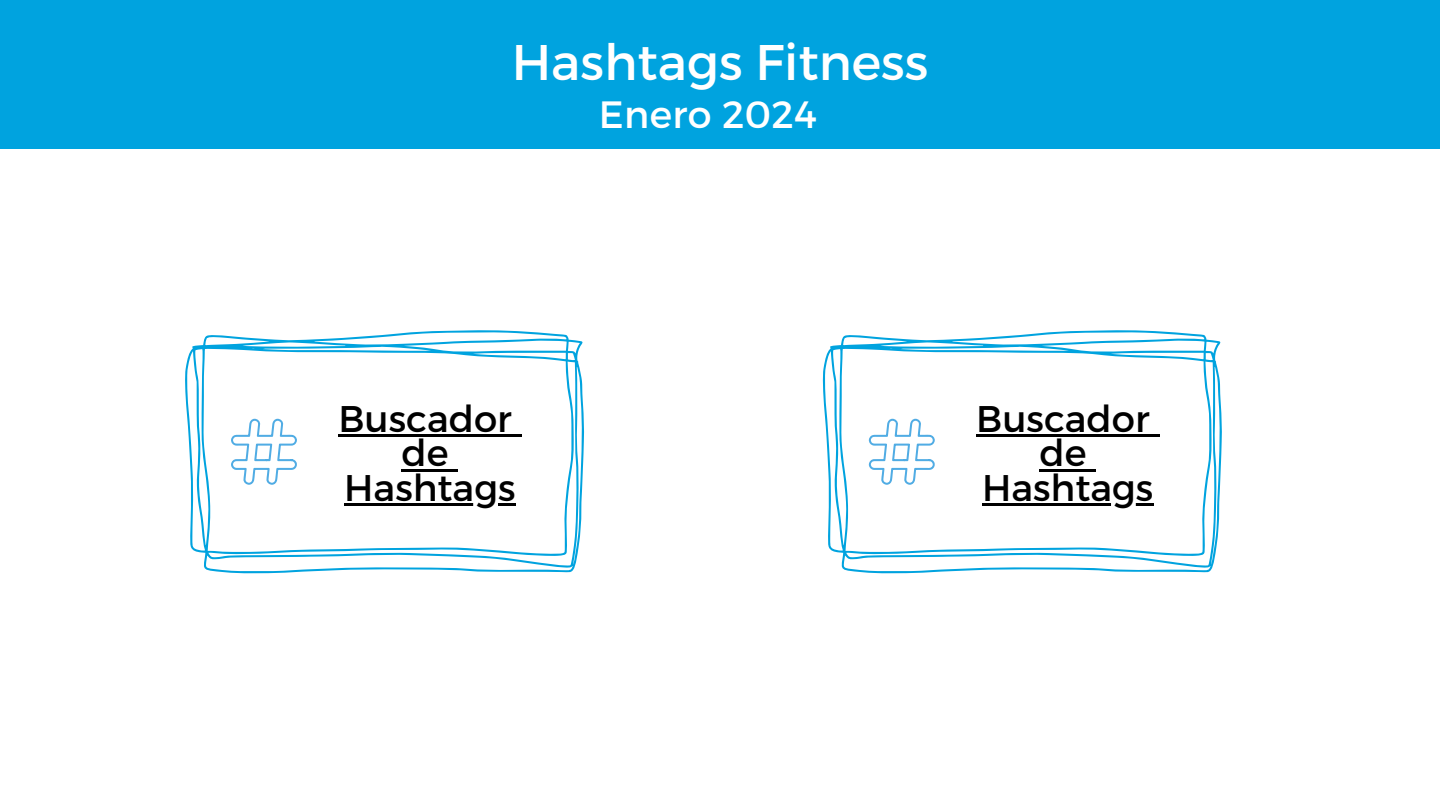
<style>
.page{position:relative;width:1440px;height:810px;background:#fff}
.page>*{position:absolute;margin:0;border:0;box-sizing:border-box;transform-origin:0 0}
.t1{font:50px "Montserrat";color:#fff}
.t2{font:38px "Montserrat";letter-spacing:.01em;color:#fff}
.t3{font:37.1px "Montserrat";color:#000}
</style>
<div class="page">
<div style="left:0;top:0;width:1440px;height:148px;background:#00a3df"></div>
<svg style="left:185px;top:330px;width:399px;height:243px"></svg>
<svg style="left:231px;top:419px;width:66px;height:66px"></svg>
<hr style="left:338px;top:434px;width:174px;height:3px;background:#000">
<svg style="left:512px;top:434px;width:9px;height:3px"></svg>
<hr style="left:402px;top:469px;width:47px;height:3px;background:#000">
<svg style="left:449px;top:469px;width:9px;height:3px"></svg>
<hr style="left:344px;top:503px;width:172px;height:3px;background:#000">
<svg style="left:823px;top:330px;width:399px;height:243px"></svg>
<svg style="left:869px;top:419px;width:66px;height:66px"></svg>
<hr style="left:976px;top:434px;width:174px;height:3px;background:#000">
<svg style="left:1150px;top:434px;width:9px;height:3px"></svg>
<hr style="left:1039px;top:469px;width:48px;height:3px;background:#000">
<svg style="left:1087px;top:469px;width:9px;height:3px"></svg>
<hr style="left:982px;top:503px;width:171px;height:3px;background:#000">
<p class="t1" style="left:512px;top:29px;width:418px">Hashtags Fitness</p>
<p class="t2" style="left:599px;top:90px;width:220px">Enero 2024</p>
<p class="t3" style="left:338px;top:395px;width:175px">Buscador</p>
<p class="t3" style="left:402px;top:429px;width:49px">de</p>
<p class="t3" style="left:344px;top:464px;width:173px">Hashtags</p>
<p class="t3" style="left:976px;top:395px;width:175px">Buscador</p>
<p class="t3" style="left:1039px;top:429px;width:49px">de</p>
<p class="t3" style="left:982px;top:464px;width:173px">Hashtags</p>
</div>
